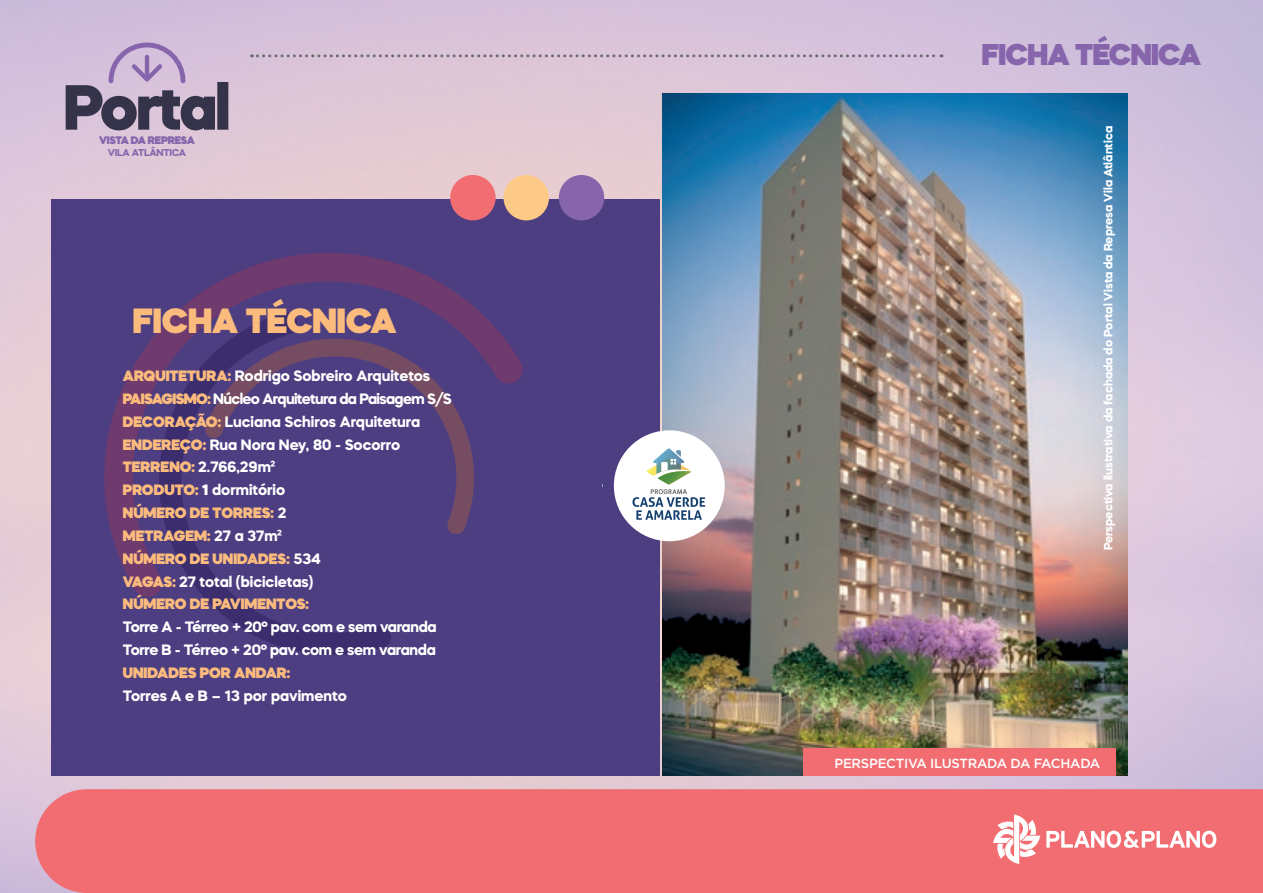
<style>
.page{position:relative;width:1263px;height:893px;background:#fff}
.page>*{position:absolute;margin:0;border:0;box-sizing:border-box;transform-origin:0 0}
.t1{font:900 34.95px "Mazzard H";color:#fbbb7d}
.t2{font:900 30px "Mazzard H";letter-spacing:-.02em;color:#8665ac}
.t3{font:700 15px/22.8px "Mazzard H";letter-spacing:-.01em;color:#fff}
.t4{font:900 15px "Mazzard H";color:#fbbb7d}
.t5{font:500 13.2px "Gotham";letter-spacing:-.02em;color:#fff}
.t6{font:700 12px "Mazzard H";color:#fff}
.t7{font:900 10.95px "Mazzard H";letter-spacing:-.02em;color:#8665ac}
.t8{font:700 9.9px "Mazzard H";letter-spacing:-.02em;color:#8665ac}
.s1{font-weight:900;color:#fbbb7d}
.s2{font-weight:900}
</style>
<div class="page">
<img style="left:0;top:0;width:1263px;height:893px">
<img style="left:663px;top:94px;width:465px;height:682px">
<div style="left:51px;top:199px;width:609px;height:577px;background:#4d3e82"></div>
<svg style="left:104px;top:253px;width:419px;height:341px"></svg>
<svg style="left:139px;top:311px;width:253px;height:344px"></svg>
<svg style="left:204px;top:320px;width:288px;height:215px"></svg>
<svg style="left:251px;top:54px;width:691px;height:3px;background:#b3a5b4"></svg>
<div style="left:614px;top:430px;width:111px;height:111px;background:#fff;border-radius:50%"></div>
<svg style="left:632px;top:449px;width:73px;height:71px"></svg>
<svg style="left:66px;top:43px;width:162px;height:87px;background:#a090ab"></svg>
<div style="left:450px;top:175px;width:46px;height:45px;background:#f16d71;border-radius:50%"></div>
<div style="left:503px;top:175px;width:46px;height:45px;background:#fdc986;border-radius:50%"></div>
<div style="left:559px;top:175px;width:45px;height:45px;background:#8665ac;border-radius:50%"></div>
<div style="left:803px;top:748px;width:312px;height:28px;background:#f16d71"></div>
<div style="left:35px;top:789px;width:1228px;height:104px;background:#f16d71"></div>
<svg style="left:993px;top:814px;width:47px;height:50px"></svg>
<svg style="left:1046px;top:831px;width:170px;height:17px"></svg>
<div style="left:85px;top:884px;width:1178px;height:9px;background:#f16d71"></div>
<p class="t7" style="left:99px;top:133px;width:97px">VISTA DA REPRESA</p>
<p class="t8" style="left:108px;top:146px;width:80px">VILA ATLÂNTICA</p>
<h1 class="t1" style="left:133px;top:297px;width:265px">FICHA TÉCNICA</h1>
<p class="t3" style="left:123px;top:364px;width:331px"><span class="s1">ARQUITETURA:</span> Rodrigo Sobreiro Arquitetos<br><span class="s1">PAISAGISMO:</span> Núcleo Arquitetura da Paisagem S/S<br><span class="s1">DECORAÇÃO:</span> Luciana Schiros Arquitetura<br><span class="s1">ENDEREÇO:</span> Rua Nora Ney, 80 - Socorro<br><span class="s1">TERRENO:</span> 2.766,29m²<br><span class="s1">PRODUTO:</span> <span class="s2">1</span> dormitório<br><span class="s1">NÚMERO DE TORRES:</span> 2<br><span class="s1">METRAGEM:</span> 27 a 37m²<br><span class="s1">NÚMERO DE UNIDADES:</span> 534<br><span class="s1">VAGAS:</span> 27 total (bicicletas)<br><span class="s1">NÚMERO DE PAVIMENTOS:</span></p>
<p class="t3" style="left:123px;top:615px;width:315px">Torre A - Térreo + 20º pav. com e sem varanda<br>Torre B - Térreo + 20º pav. com e sem varanda</p>
<p class="t4" style="left:123px;top:662px;width:169px">UNIDADES POR ANDAR:</p>
<p class="t3" style="left:123px;top:683px;width:225px">Torres A e B – 13 por pavimento</p>
<h2 class="t2" style="left:982px;top:34px;width:221px">FICHA TÉCNICA</h2>
<p class="t6" style="left:1100px;top:550px;width:426px;rotate:-90deg">Perspectiva ilustrativa da fachada do Portal Vista da Represa Vila Atlântica</p>
<p class="t5" style="left:834px;top:756px;width:267px">PERSPECTIVA ILUSTRADA DA FACHADA</p>
</div>
